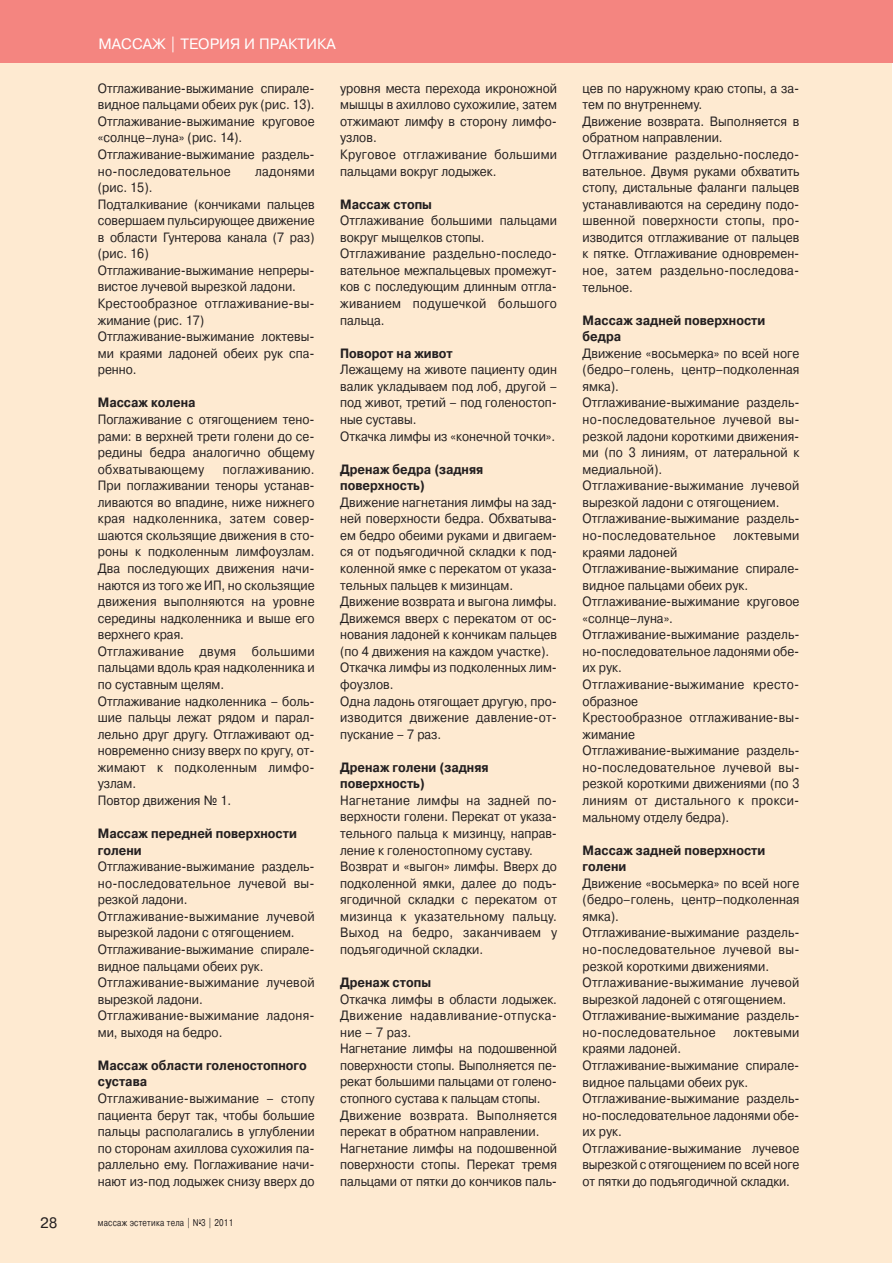
<style>
.page{position:relative;width:893px;height:1263px;background:#fff}
.page>*{position:absolute;margin:0;border:0;box-sizing:border-box;transform-origin:0 0}
.t1{font:15px "Pragmatica C";color:#fff}
.t2{font:15px "Pragmatica C";color:#231f20}
.t3{font:13.5px/16.5px "Pragmatica C";color:#231f20;scale:.9 1}
.t4{font:700 13.5px/16.5px "Pragmatica C";color:#231f20;scale:.9 1}
.t5{font:13.5px "Pragmatica C";letter-spacing:.025em;color:#231f20;scale:.9 1}
.t6{font:9.75px "Pragmatica C";letter-spacing:.03em;color:#231f20;scale:.8 1}
</style>
<div class="page">
<div style="left:0;top:56px;width:891px;height:1207px;background:#feead1"></div>
<div style="left:0;top:0;width:893px;height:62px;background:#f48580"></div>
<p class="t1" style="left:99px;top:39px;width:239px">МАССАЖ | ТЕОРИЯ И ПРАКТИКА</p>
<p class="t3" style="left:98px;top:81px;width:242px">Отглаживание-выжимание спирале&shy;видное пальцами обеих рук (рис. 13).<br>Отглаживание-выжимание круговое «солнце–луна» (рис. 14).<br>Отглаживание-выжимание раздель&shy;но-последовательное</p>
<p class="t3" style="left:340px;top:81px;width:242px">уровня места перехода икроножной мышцы в ахиллово сухожилие, затем отжимают лимфу в сторону лимфо&shy;узлов.<br>Круговое отглаживание большими пальцами вокруг лодыжек.</p>
<p class="t4" style="left:340px;top:197px;width:104px">Массаж стопы</p>
<p class="t3" style="left:340px;top:214px;width:242px">Отглаживание большими пальцами вокруг мыщелков стопы.<br>Отглаживание раздельно-последо&shy;вательное межпальцевых промежут&shy;ков с последующим длинным отгла&shy;живанием подушечкой большого пальца.</p>
<p class="t4" style="left:340px;top:346px;width:127px">Поворот на живот</p>
<p class="t3" style="left:340px;top:363px;width:242px">Лежащему на животе пациенту один валик укладываем под лоб, другой – под живот, третий – под голеностоп&shy;ные суставы.<br>Откачка лимфы из «конечной точки».</p>
<p class="t4" style="left:340px;top:462px;width:161px">Дренаж бедра (задняя поверхность)</p>
<p class="t3" style="left:340px;top:495px;width:242px">Движение нагнетания лимфы на зад&shy;ней поверхности бедра. Обхватыва&shy;ем бедро обеими руками и двигаем&shy;ся от подъягодичной складки к под&shy;коленной ямке с перекатом от указа&shy;тельных пальцев к мизинцам.<br>Движение возврата и выгона лимфы.<br>Движемся вверх с перекатом от ос&shy;нования ладоней к кончикам пальцев (по 4 движения на каждом участке).<br>Откачка лимфы из подколенных лим&shy;фоузлов.<br>Одна ладонь отягощает другую, про&shy;изводится движение давление-от&shy;пускание – 7 раз.</p>
<p class="t4" style="left:340px;top:760px;width:166px">Дренаж голени (задняя поверхность)</p>
<p class="t3" style="left:340px;top:793px;width:242px">Нагнетание лимфы на задней по&shy;верхности голени. Перекат от указа&shy;тельного пальца к мизинцу, направ&shy;ление к голеностопному суставу.<br>Возврат и «выгон» лимфы. Вверх до подколенной ямки, далее до подъ&shy;ягодичной складки с перекатом от мизинца к указательному пальцу.<br>Выход на бедро, заканчиваем у подъягодичной складки.</p>
<p class="t4" style="left:340px;top:975px;width:103px">Дренаж стопы</p>
<p class="t3" style="left:340px;top:992px;width:242px">Откачка лимфы в области лодыжек.<br>Движение надавливание-отпуска&shy;ние – 7 раз.<br>Нагнетание лимфы на подошвенной поверхности стопы. Выполняется пе&shy;рекат большими пальцами от голено&shy;стопного сустава к пальцам стопы.<br>Движение возврата. Выполняется перекат в обратном направлении.<br>Нагнетание лимфы на подошвенной поверхности стопы. Перекат тремя пальцами от пятки до кончиков паль-</p>
<p class="t5" style="left:255px;top:166px;width:68px">ладонями</p>
<p class="t3" style="left:98px;top:180px;width:242px">(рис. 15).<br>Подталкивание (кончиками пальцев совершаем пульсирующее движение в области Гунтерова канала (7 раз) (рис. 16)<br>Отглаживание-выжимание непреры&shy;вистое лучевой вырезкой ладони.<br>Крестообразное отглаживание-вы&shy;жимание (рис. 17)<br>Отглаживание-выжимание локтевы&shy;ми краями ладоней обеих рук спа&shy;ренно.</p>
<p class="t4" style="left:98px;top:396px;width:110px">Массаж колена</p>
<p class="t3" style="left:98px;top:412px;width:242px;text-align:justify">Поглаживание с отягощением тено&shy;рами: в верхней трети голени до се&shy;редины бедра аналогично общему обхватывающему</p>
<p class="t3" style="left:98px;top:462px;width:242px;text-indent:125px">поглаживанию.<br>При поглаживании теноры устанав&shy;ливаются во впадине, ниже нижнего края надколенника, затем совер&shy;шаются скользящие движения в сто&shy;роны к подколенным лимфоузлам.<br>Два последующих движения начи&shy;наются из того же ИП, но скользящие движения выполняются на уровне середины надколенника и выше его верхнего края.<br>Отглаживание двумя большими пальцами вдоль края надколенника и по суставным щелям.<br>Отглаживание надколенника – боль&shy;шие пальцы лежат рядом и парал&shy;лельно друг другу. Отглаживают од&shy;новременно снизу вверх по кругу, от&shy;жимают к подколенным лимфо&shy;узлам.<br>Повтор движения № 1.</p>
<p class="t4" style="left:98px;top:826px;width:223px">Массаж передней поверхности голени</p>
<p class="t3" style="left:98px;top:859px;width:242px">Отглаживание-выжимание раздель&shy;но-последовательное лучевой вы&shy;резкой ладони.<br>Отглаживание-выжимание лучевой вырезкой ладони с отягощением.<br>Отглаживание-выжимание спирале&shy;видное пальцами обеих рук.<br>Отглаживание-выжимание лучевой вырезкой ладони.<br>Отглаживание-выжимание ладоня&shy;ми, выходя на бедро.</p>
<p class="t4" style="left:98px;top:1058px;width:234px">Массаж области голеностопного сустава</p>
<p class="t3" style="left:98px;top:1091px;width:242px;text-align:justify">Отглаживание-выжимание – стопу пациента берут так, чтобы большие пальцы располагались в углублении по сторонам ахиллова сухожилия па&shy;раллельно ему. Поглаживание начи&shy;нают из-под лодыжек снизу вверх до</p>
<p class="t2" style="left:40px;top:1217px;width:19px">28</p>
<p class="t6" style="left:98px;top:1219px;width:171px">массаж эстетика тела | N<sup>0</sup>3 | 2011</p>
<p class="t3" style="left:583px;top:81px;width:242px">цев по наружному краю стопы, а за&shy;тем по внутреннему.<br>Движение возврата. Выполняется в обратном направлении.<br>Отглаживание раздельно-последо&shy;вательное. Двумя руками обхватить стопу, дистальные фаланги пальцев устанавливаются на середину подо&shy;швенной поверхности стопы, про&shy;изводится отглаживание от пальцев к пятке. Отглаживание одновремен&shy;ное, затем раздельно-последова&shy;тельное.</p>
<p class="t4" style="left:583px;top:313px;width:205px">Массаж задней поверхности бедра</p>
<p class="t3" style="left:583px;top:346px;width:242px">Движение «восьмерка» по всей ноге (бедро–голень, центр–подколенная ямка).<br>Отглаживание-выжимание раздель&shy;но-последовательное лучевой вы&shy;резкой ладони короткими движения&shy;ми (по 3 линиям, от латеральной к медиальной).<br>Отглаживание-выжимание лучевой вырезкой ладони с отягощением.<br>Отглаживание-выжимание раздель&shy;но-последовательное</p>
<p class="t5" style="left:733px;top:530px;width:75px">локтевыми</p>
<p class="t3" style="left:583px;top:545px;width:242px">краями ладоней<br>Отглаживание-выжимание спирале&shy;видное пальцами обеих рук.<br>Отглаживание-выжимание круговое «солнце–луна».<br>Отглаживание-выжимание раздель&shy;но-последовательное ладонями обе&shy;их рук.<br>Отглаживание-выжимание кресто&shy;образное<br>Крестообразное отглаживание-вы&shy;жимание<br>Отглаживание-выжимание раздель&shy;но-последовательное лучевой вы&shy;резкой короткими движениями (по 3 линиям от дистального к прокси&shy;мальному отделу бедра).</p>
<p class="t4" style="left:583px;top:843px;width:205px">Массаж задней поверхности голени</p>
<p class="t3" style="left:583px;top:876px;width:242px">Движение «восьмерка» по всей ноге (бедро–голень, центр–подколенная ямка).<br>Отглаживание-выжимание раздель&shy;но-последовательное лучевой вы&shy;резкой короткими движениями.<br>Отглаживание-выжимание лучевой вырезкой ладоней с отягощением.<br>Отглаживание-выжимание раздель&shy;но-последовательное</p>
<p class="t5" style="left:733px;top:1027px;width:75px">локтевыми</p>
<p class="t3" style="left:583px;top:1042px;width:242px">краями ладоней.<br>Отглаживание-выжимание спирале&shy;видное пальцами обеих рук.<br>Отглаживание-выжимание раздель&shy;но-последовательное ладонями обе&shy;их рук.<br>Отглаживание-выжимание лучевое вырезкой с отягощением по всей ноге от пятки до подъягодичной складки.</p>
</div>
